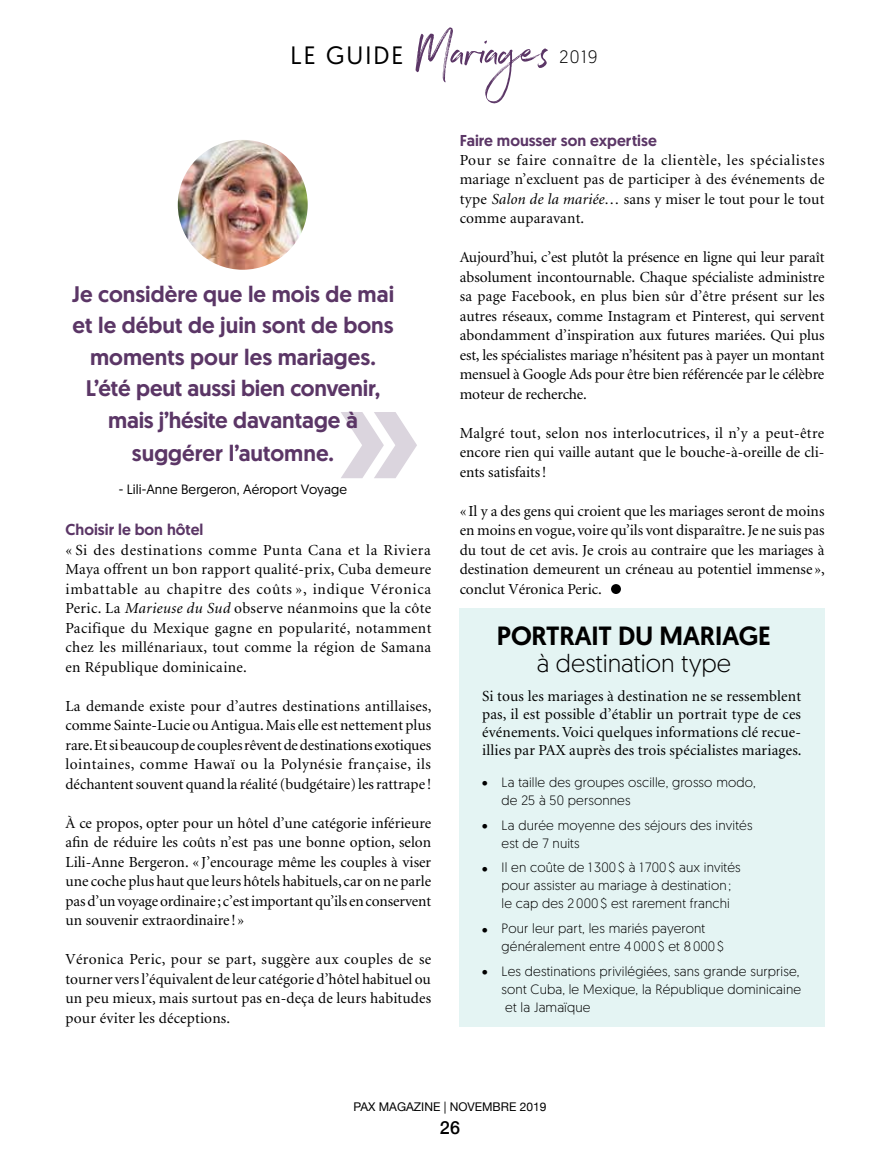
<style>
.page{position:relative;width:891px;height:1161px;background:#fff}
.page>*{position:absolute;margin:0;border:0;box-sizing:border-box;transform-origin:0 0}
.t1{font:57.45px "Northwell Alt";letter-spacing:-.01em;color:#5b3666}
.t2{font:500 26.4px "Geomanist";letter-spacing:-.01em;color:#000}
.t3{font:300 25.05px "Geomanist";color:#000}
.t4{font:25.05px "Geomanist";letter-spacing:.08em;color:#000}
.t5{font:500 22.5px/31.8px "Geomanist";color:#5b3666;text-align:center}
.t6{font:300 18px "Geomanist";color:#000}
.t7{font:500 18px "Helvetica Neue";color:#000}
.t8{font:500 15.75px "Geomanist";color:#5b3666}
.t9{font:15.3px/19.5px "Minion";color:#000;text-align:justify}
.t10{font:300 13.5px/18px "Geomanist";letter-spacing:.01em;color:#000}
.t11{font:13.5px "Geomanist";letter-spacing:.01em;color:#000}
.t12{font:12px "Helvetica Neue";color:#000}
.s1{font-style:italic}
.s2{font-weight:500}
</style>
<div class="page">
<svg style="left:341px;top:412px;width:76px;height:66px"></svg>
<img style="left:178px;top:140px;width:130px;height:130px;border-radius:65px">
<svg style="left:611px;top:584px;width:10px;height:10px"></svg>
<div style="left:459px;top:609px;width:365px;height:418px;background:#e4f4f3"></div>
<h3 class="t4" style="left:290px;top:39px;width:114px">LE GUIDE</h3>
<h1 class="t1" style="left:414px;top:9px;width:138px">Mariages</h1>
<p class="t6" style="left:560px;top:45px;width:39px">2019</p>
<h3 class="t5" style="left:72px;top:278px;width:324px">Je considère que le mois de mai et le début de juin sont de bons moments pour les mariages.<br>L’été peut aussi bien convenir, mais j’hésite davantage à suggérer l’automne.</h3>
<p class="t11" style="left:119px;top:480px;width:230px">- Lili-Anne Bergeron, Aéroport Voyage</p>
<p class="t8" style="left:66px;top:519px;width:139px">Choisir le bon hôtel</p>
<p class="t9" style="left:66px;top:540px;width:367px">« Si des destinations comme Punta Cana et la Riviera Maya offrent un bon rapport qualité-prix, Cuba demeure imbattable au chapitre des coûts », indique Véronica Peric. La <span class="s1">Marieuse du Sud</span> observe néanmoins que la côte Pacifique du Mexique gagne en popularité, notamment chez les millénariaux, tout comme la région de Samana en République dominicaine.</p>
<p class="t9" style="left:66px;top:696px;width:367px">La demande existe pour d’autres destinations antillaises, comme Sainte-Lucie ou Antigua. Mais elle est nettement plus rare. Et si beaucoup de couples rêvent de destinations exotiques lointaines, comme Hawaï ou la Polynésie française, ils déchantent souvent quand la réalité (budgétaire) les rattrape !</p>
<p class="t9" style="left:66px;top:813px;width:367px">À ce propos, opter pour un hôtel d’une catégorie inférieure afin de réduire les coûts n’est pas une bonne option, selon Lili-Anne Bergeron. « J’encourage même les couples à viser une coche plus haut que leurs hôtels habituels, car on ne parle pas d’un voyage ordinaire ; c’est important qu’ils en conservent un souvenir extraordinaire ! »</p>
<p class="t9" style="left:66px;top:950px;width:367px">Véronica Peric, pour se part, suggère aux couples de se tourner vers l’équivalent de leur catégorie d’hôtel habituel ou un peu mieux, mais surtout pas en-deça de leurs habitudes pour éviter les déceptions.</p>
<p class="t8" style="left:460px;top:130px;width:199px">Faire mousser son expertise</p>
<p class="t9" style="left:460px;top:151px;width:366px">Pour se faire connaître de la clientèle, les spécialistes mariage n’excluent pas de participer à des événements de type <span class="s1">Salon de la mariée</span>… sans y miser le tout pour le tout comme auparavant.</p>
<p class="t9" style="left:460px;top:248px;width:366px">Aujourd’hui, c’est plutôt la présence en ligne qui leur paraît absolument incontournable. Chaque spécialiste administre sa page Facebook, en plus bien sûr d’être présent sur les autres réseaux, comme Instagram et Pinterest, qui servent abondamment d’inspiration aux futures mariées. Qui plus est, les spécialistes mariage n’hésitent pas à payer un montant mensuel à Google Ads pour être bien référencée par le célèbre moteur de recherche.</p>
<p class="t9" style="left:460px;top:424px;width:366px">Malgré tout, selon nos interlocutrices, il n’y a peut-être encore rien qui vaille autant que le bouche-à-oreille de cli&shy;ents satisfaits!</p>
<p class="t9" style="left:460px;top:502px;width:367px">« Il y a des gens qui croient que les mariages seront de moins en moins en vogue, voire qu’ils vont disparaître. Je ne suis pas du tout de cet avis. Je crois au contraire que les mariages à destination demeurent un créneau au potentiel immense », conclut Véronica Peric.</p>
<h2 class="t2" style="left:497px;top:618px;width:275px">PORTRAIT DU MARIAGE</h2>
<h3 class="t3" style="left:537px;top:648px;width:196px">à destination type</h3>
<p class="t9" style="left:482px;top:688px;width:321px;line-height:18px">Si tous les mariages à destination ne se ressemblent pas, il est possible d’établir un portrait type de ces événements. Voici quelques informations clé recue&shy;illies par PAX auprès des trois spécialistes mariages.</p>
<p class="t10" style="left:502px;top:773px;width:256px;text-indent:-19px"><span class="s2">•</span> La taille des groupes oscille, grosso modo, de 25 à 50 personnes</p>
<p class="t10" style="left:502px;top:815px;width:252px;text-indent:-19px"><span class="s2">•</span> La durée moyenne des séjours des invités est de 7 nuits</p>
<p class="t10" style="left:502px;top:858px;width:241px;text-indent:-19px"><span class="s2">•</span> Il en coûte de 1 300 $ à 1 700 $ aux invités pour assister au mariage à destination ; le cap des 2 000 $ est rarement franchi</p>
<p class="t10" style="left:502px;top:919px;width:224px;text-indent:-19px"><span class="s2">•</span> Pour leur part, les mariés payeront généralement entre 4 000 $ et 8 000 $</p>
<p class="t10" style="left:502px;top:962px;width:301px;text-align:justify;text-indent:-19px"><span class="s2">•</span> Les destinations privilégiées, sans grande surprise, sont Cuba, le Mexique, la République dominicaine et la Jamaïque</p>
<p class="t12" style="left:354px;top:1098px;width:194px">PAX MAGAZINE | NOVEMBRE 2019</p>
<p class="t7" style="left:440px;top:1113px;width:22px">26</p>
</div>
